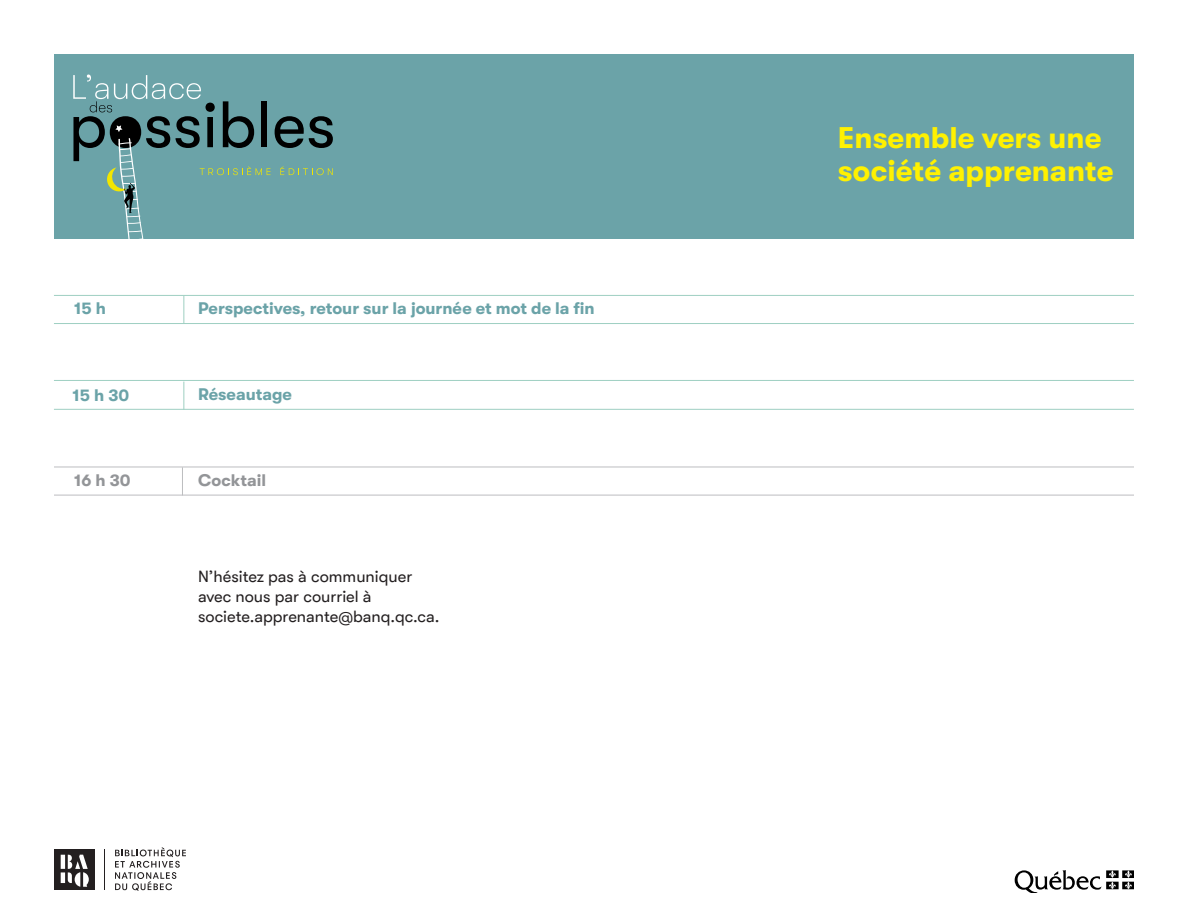
<style>
.page{position:relative;width:1188px;height:918px;background:#fff}
.page>*{position:absolute;margin:0;border:0;box-sizing:border-box;transform-origin:0 0}
.paragraph{font:700 29.85px/32.8px "GT Walsheim B An Q";color:#fff101}
.Default{font:700 16.8px "GT Walsheim B An Q";color:#6ba3a8}
.Default-2{font:700 16.8px "GT Walsheim B An Q";color:#939598}
.paragraph-2{font:16.5px/19.8px "GT Walsheim B An Q";color:#231f20}
</style>
<div class="page">
<hr style="left:54px;top:467px;width:1080px;height:1px;background:#bcbdc0">
<hr style="left:54px;top:495px;width:1080px;height:1px;background:#bcbdc0">
<svg style="left:182px;top:467px;width:1px;height:28px"></svg>
<hr style="left:54px;top:295px;width:1080px;height:1px;background:#9ecfc2">
<hr style="left:54px;top:323px;width:1080px;height:1px;background:#9ecfc2">
<svg style="left:183px;top:296px;width:1px;height:27px"></svg>
<div style="left:54px;top:54px;width:1080px;height:185px;background:#6ba3a8"></div>
<svg style="left:73px;top:75px;width:260px;height:164px"></svg>
<hr style="left:104px;top:850px;width:1px;height:40px;background:#231f20">
<div style="left:54px;top:850px;width:41px;height:40px;background:#231f20"></div>
<svg style="left:61px;top:855px;width:28px;height:32px"></svg>
<svg style="left:115px;top:847px;width:71px;height:44px"></svg>
<hr style="left:54px;top:380px;width:1080px;height:1px;background:#9ecfc2">
<hr style="left:54px;top:409px;width:1080px;height:1px;background:#9ecfc2">
<svg style="left:183px;top:381px;width:1px;height:28px"></svg>
<svg style="left:1015px;top:870px;width:119px;height:23px"></svg>
<p class="Default" style="left:74px;top:299px;width:33px">15 h</p>
<p class="Default" style="left:198px;top:299px;width:398px">Perspectives, retour sur la journée et mot de la fin</p>
<p class="Default" style="left:73px;top:386px;width:58px">15 h 30</p>
<p class="Default" style="left:198px;top:385px;width:96px">Réseautage</p>
<p class="Default-2" style="left:74px;top:471px;width:58px">16 h 30</p>
<p class="Default-2" style="left:198px;top:471px;width:70px">Cocktail</p>
<p class="paragraph-2" style="left:198px;top:567px;width:243px">N’hésitez pas à communiquer avec nous par courriel à societe.apprenante@banq.qc.ca.</p>
<p class="paragraph" style="left:838px;top:121px;width:277px">Ensemble vers une société apprenante</p>
</div>
